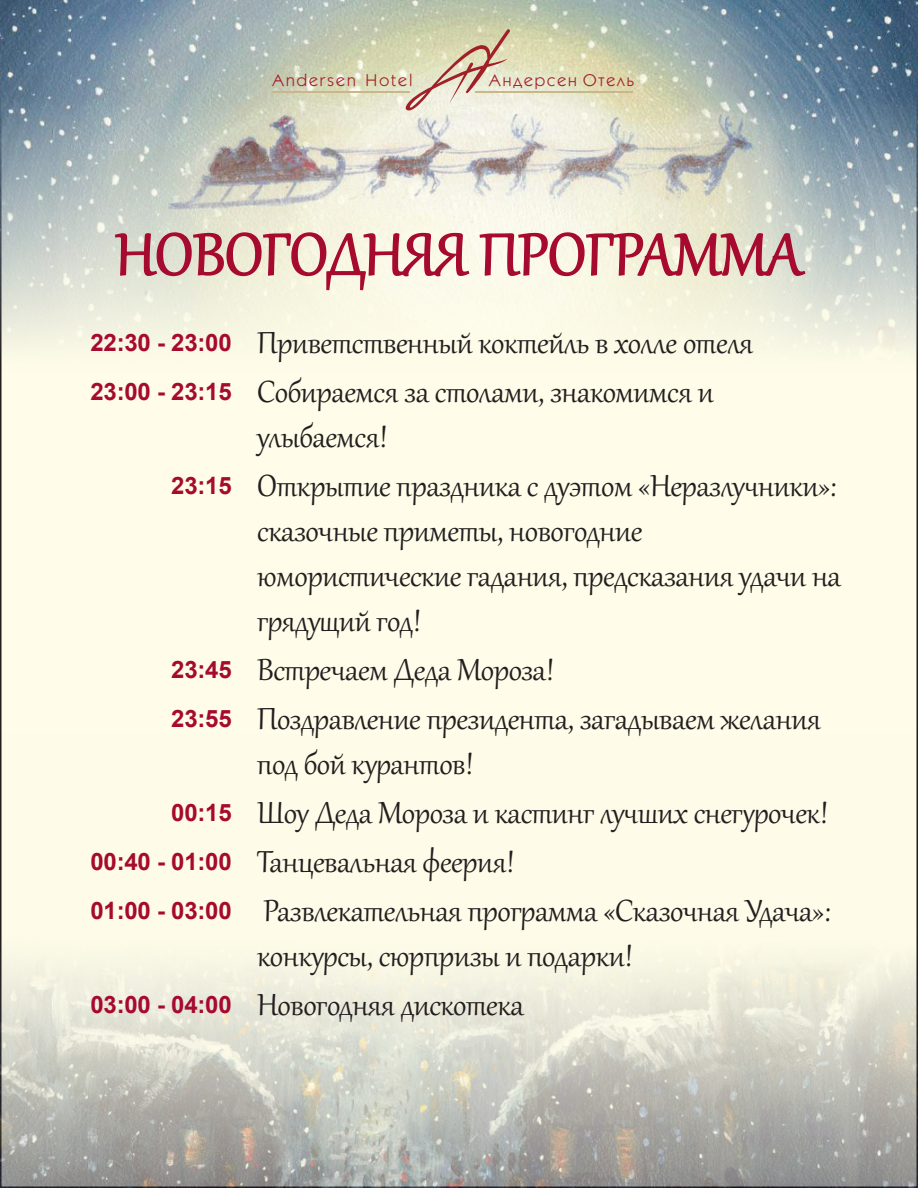
<style>
.page{position:relative;width:918px;height:1188px;background:#fff}
.page>*{position:absolute;margin:0;border:0;box-sizing:border-box;transform-origin:0 0}
.t1{font:72px "Gabriola";color:#a60a2e}
.t2{font:37.5px/45px "Gabriola";letter-spacing:-.01em;color:#231f20}
.t3{font:700 24px "Arial";letter-spacing:-.01em;color:#a60a2e}
.t4{font:17.1px "Kabel C";letter-spacing:.115em;color:#a12028}
</style>
<div class="page">
<div style="left:1px;top:1px;width:916px;height:1186px;background:#fffde9"></div>
<img style="left:0;top:734px;width:918px;height:454px">
<img style="left:0;top:0;width:918px;height:373px">
<svg style="left:114px;top:232px;width:356px;height:59px"></svg>
<svg style="left:479px;top:232px;width:327px;height:45px"></svg>
<hr style="left:273px;top:91px;width:137px;height:2px;background:#cab789">
<hr style="left:475px;top:91px;width:158px;height:2px;background:#cab789">
<svg style="left:404px;top:29px;width:106px;height:85px"></svg>
<p class="t4" style="left:273px;top:71px;width:141px">Andersen Hotel</p>
<p class="t4" style="left:489px;top:71px;width:146px">Андерсен Отель</p>
<p class="t1" style="left:115px;top:207px;width:689px">НОВОГОДНЯЯ ПРОГРАММА</p>
<p class="t3" style="left:91px;top:326px;width:143px">22:30 - 23:00</p>
<p class="t2" style="left:257px;top:317px;width:498px">Приветственный коктейль в холле отеля</p>
<p class="t3" style="left:91px;top:376px;width:143px">23:00 - 23:15</p>
<p class="t2" style="left:257px;top:366px;width:458px">Собираемся за столами, знакомимся и улыбаемся!</p>
<p class="t3" style="left:171px;top:470px;width:62px">23:15</p>
<p class="t2" style="left:257px;top:460px;width:585px">Открытие праздника с дуэтом «Неразлучники»: сказочные приметы, новогодние юмористические гадания, предсказания удачи на грядущий год!</p>
<p class="t3" style="left:171px;top:654px;width:62px">23:45</p>
<p class="t2" style="left:257px;top:644px;width:299px">Встречаем Деда Мороза!</p>
<p class="t3" style="left:171px;top:703px;width:62px">23:55</p>
<p class="t2" style="left:257px;top:693px;width:565px">Поздравление президента, загадываем желания под бой курантов!</p>
<p class="t3" style="left:171px;top:797px;width:62px">00:15</p>
<p class="t2" style="left:257px;top:787px;width:573px">Шоу Деда Мороза и кастинг лучших снегурочек!</p>
<p class="t3" style="left:91px;top:846px;width:143px">00:40 - 01:00</p>
<p class="t2" style="left:257px;top:836px;width:259px">Танцевальная феерия!</p>
<p class="t3" style="left:91px;top:895px;width:143px">01:00 - 03:00</p>
<p class="t2" style="left:257px;top:885px;width:575px">Развлекательная программа «Сказочная Удача»: конкурсы, сюрпризы и подарки!</p>
<p class="t3" style="left:91px;top:989px;width:143px">03:00 - 04:00</p>
<p class="t2" style="left:257px;top:979px;width:268px">Новогодняя дискотека</p>
</div>
